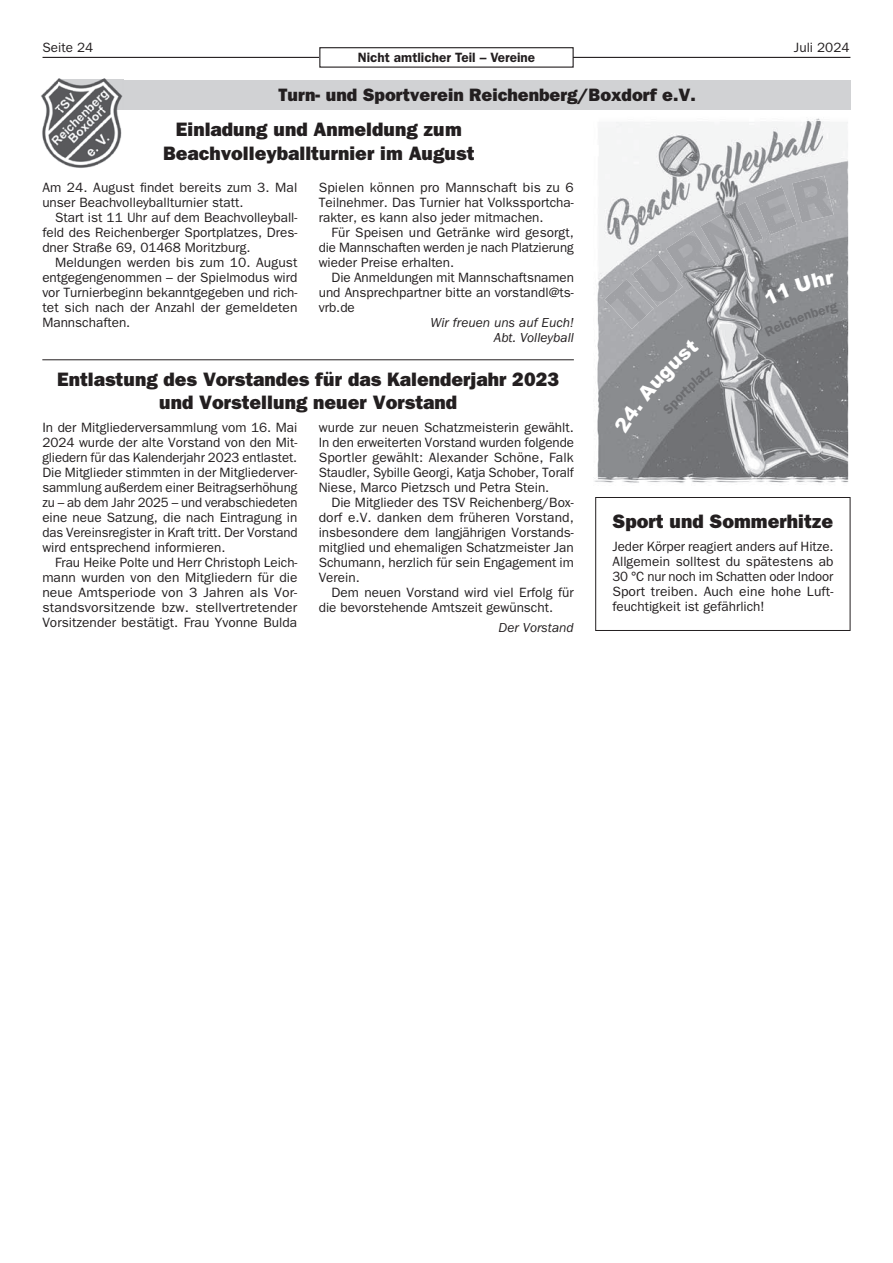
<style>
.page{position:relative;width:893px;height:1263px;background:#fff}
.page>*{position:absolute;margin:0;border:0;box-sizing:border-box;transform-origin:0 0}
.t1{font:19.5px/23.4px "ITC Franklin Gothic Std Hvy";color:#231f20;text-align:center}
.t2{font:18px "ITC Franklin Gothic Std Hvy";color:#231f20}
.t3{font:13.5px/15px "ITC Franklin Gothic Std";color:#231f20;text-align:justify}
.t4{font:italic 13.5px/15px "ITC Franklin Gothic Std";color:#231f20;text-align:right}
.t5{font:600 13.5px "ITC Franklin Gothic Std";color:#231f20}
</style>
<div class="page">
<hr style="left:43px;top:57px;width:807px;height:1px;background:#231f20">
<div style="left:320px;top:48px;width:253px;height:19px;background:#fff"></div>
<div style="left:319px;top:47px;width:255px;height:21px;border:1px solid #231f20"></div>
<div style="left:58px;top:80px;width:792px;height:29px;background:#d1d2d4"></div>
<img style="left:41px;top:78px;width:83px;height:90px">
<img style="left:58px;top:80px;width:66px;height:29px">
<img style="left:594px;top:118px;width:254px;height:365px">
<img style="left:605px;top:279px;width:49px;height:50px">
<img style="left:632px;top:255px;width:51px;height:51px">
<img style="left:666px;top:231px;width:50px;height:51px">
<img style="left:700px;top:211px;width:47px;height:50px">
<img style="left:737px;top:202px;width:26px;height:40px">
<img style="left:755px;top:187px;width:42px;height:48px">
<img style="left:792px;top:176px;width:42px;height:46px">
<hr style="left:42px;top:359px;width:532px;height:1px;background:#231f20">
<div style="left:595px;top:497px;width:255px;height:134px;border:1px solid #231f20"></div>
<svg style="left:614px;top:338px;width:99px;height:96px"></svg>
<svg style="left:764px;top:271px;width:75px;height:66px"></svg>
<p class="t3" style="left:43px;top:40px;width:52px">Seite 24</p>
<p class="t3" style="left:794px;top:40px;width:57px">Juli 2024</p>
<p class="t5" style="left:358px;top:49px;width:179px">Nicht amtlicher Teil – Vereine</p>
<h2 class="t2" style="left:278px;top:84px;width:419px">Turn- und Sportverein Reichenberg/Boxdorf e.V.</h2>
<h1 class="t1" style="left:163px;top:118px;width:313px">Einladung und Anmeldung zum<br>Beachvolleyballturnier im August</h1>
<p class="t3" style="left:319px;top:180px;width:257px">Spielen können pro Mannschaft bis zu 6<br>Teilnehmer. Das Turnier hat Volkssportcha&shy;rakter, es kann also jeder mitmachen.</p>
<p class="t3" style="left:319px;top:225px;width:257px;text-indent:13px">Für Speisen und Getränke wird gesorgt, die Mannschaften werden je nach Platzierung wieder Preise erhalten.</p>
<p class="t3" style="left:319px;top:270px;width:257px;text-indent:13px">Die Anmeldungen mit Mannschaftsnamen und Ansprechpartner bitte an vorstandl@ts&shy;vrb.de</p>
<p class="t4" style="left:430px;top:315px;width:145px">Wir freuen uns auf Euch!<br>Abt. Volleyball</p>
<h1 class="t1" style="left:57px;top:367px;width:503px">Entlastung des Vorstandes für das Kalenderjahr 2023 und Vorstellung neuer Vorstand</h1>
<p class="t3" style="left:42px;top:420px;width:257px">In der Mitgliederversammlung vom 16. Mai 2024 wurde der alte Vorstand von den Mit&shy;gliedern für das Kalenderjahr 2023 entlastet.<br>Die Mitglieder stimmten in der Mitgliederver&shy;sammlung außerdem einer Beitragserhöhung zu – ab dem Jahr 2025 – und verabschiedeten eine neue Satzung, die nach Eintragung in das Vereinsregister in Kraft tritt. Der Vorstand wird entsprechend informieren.</p>
<p class="t3" style="left:42px;top:555px;width:257px;text-indent:13px">Frau Heike Polte und Herr Christoph Leich&shy;mann wurden von den Mitgliedern für die neue Amtsperiode von 3 Jahren als Vor&shy;standsvorsitzende bzw. stellvertretender Vorsitzender bestätigt. Frau Yvonne Bulda</p>
<p class="t3" style="left:42px;top:180px;width:257px">Am 24. August findet bereits zum 3. Mal unser Beachvolleyballturnier statt.</p>
<p class="t3" style="left:42px;top:210px;width:257px;text-indent:13px">Start ist 11 Uhr auf dem Beachvolleyball&shy;feld des Reichenberger Sportplatzes, Dres&shy;dner Straße 69, 01468 Moritzburg.</p>
<p class="t3" style="left:42px;top:255px;width:257px;text-indent:13px">Meldungen werden bis zum 10. August entgegengenommen – der Spielmodus wird vor Turnierbeginn bekanntgegeben und rich&shy;tet sich nach der Anzahl der gemeldeten Mannschaften.</p>
<p class="t3" style="left:319px;top:420px;width:257px">wurde zur neuen Schatzmeisterin gewählt.<br>In den erweiterten Vorstand wurden folgende Sportler gewählt: Alexander Schöne, Falk Staudler, Sybille Georgi, Katja Schober, Toralf Niese, Marco Pietzsch und Petra Stein.</p>
<p class="t3" style="left:319px;top:495px;width:257px;text-indent:13px">Die Mitglieder des TSV Reichenberg/Box&shy;dorf e.V. danken dem früheren Vorstand, insbesondere dem langjährigen Vorstands&shy;mitglied und ehemaligen Schatzmeister Jan Schumann, herzlich für sein Engagement im Verein.</p>
<p class="t3" style="left:319px;top:585px;width:257px;text-indent:13px">Dem neuen Vorstand wird viel Erfolg für die bevorstehende Amtszeit gewünscht.</p>
<p class="t4" style="left:499px;top:620px;width:77px">Der Vorstand</p>
<h1 class="t1" style="left:612px;top:510px;width:222px">Sport und Sommerhitze</h1>
<p class="t3" style="left:612px;top:539px;width:223px">Jeder Körper reagiert anders auf Hitze.<br>Allgemein solltest du spätestens ab 30 °C nur noch im Schatten oder Indoor Sport treiben. Auch eine hohe Luft&shy;feuchtigkeit ist gefährlich!</p>
</div>
